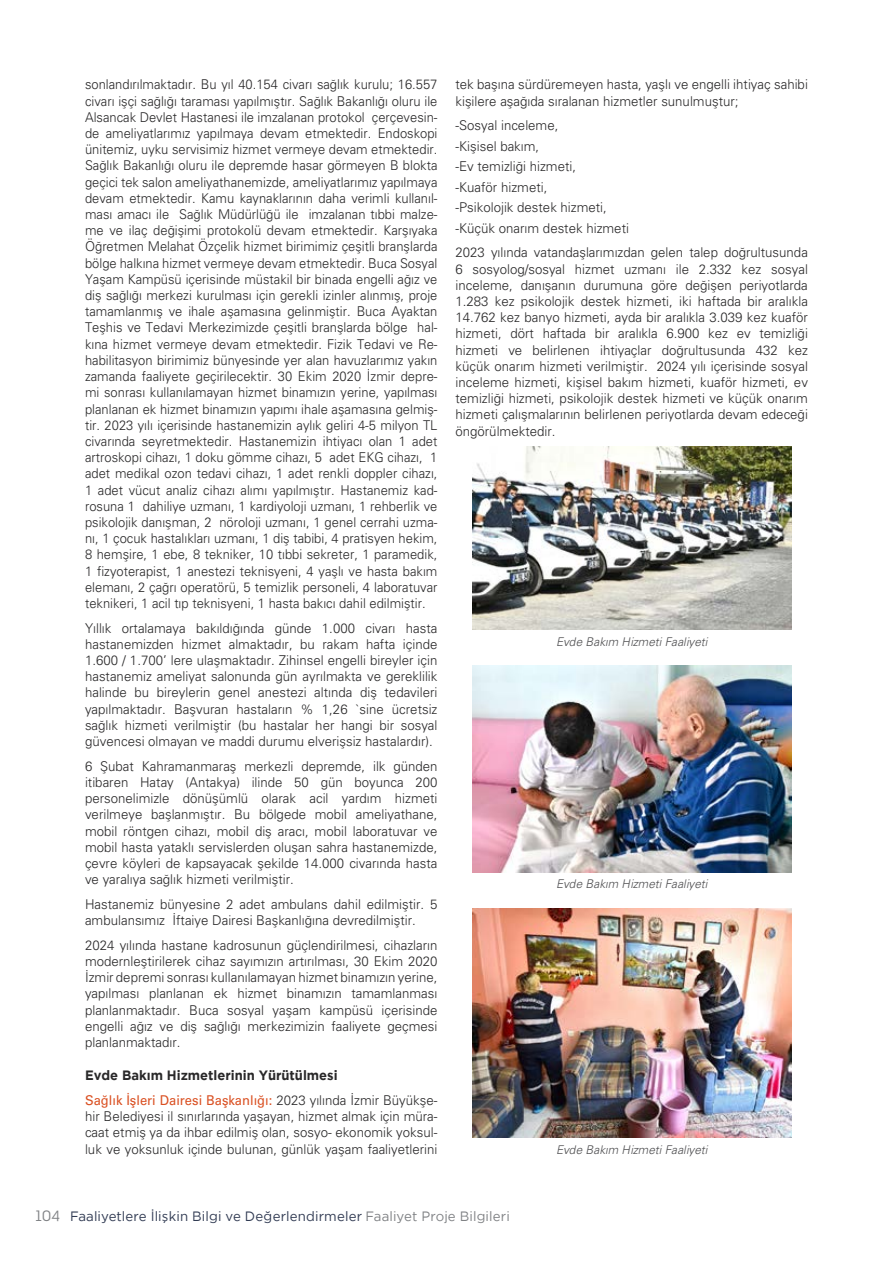
<style>
.page{position:relative;width:893px;height:1263px;background:#fff}
.page>*{position:absolute;margin:0;border:0;box-sizing:border-box;transform-origin:0 0}
.t1{font:300 13.5px/16.2px "Univers OTF";color:#292829;text-align:justify}
.t2{font:300 13.5px/16.2px "Univers OTF";color:#292829;text-align:justify;scale:.96 1}
.t3{font:13.5px "Gotham";letter-spacing:.01em;color:#313b53}
.t4{font:700 13.5px "Gotham";color:#292829;scale:.96 1}
.t5{font:italic 300 12px "Univers OTF";letter-spacing:-.005em;color:#4d4d4f}
.s1{font-weight:400;color:#da5022}
.s2{font-family:"Intro";font-size:15px;color:#808285}
.s3{color:#808285}
</style>
<div class="page">
<img style="left:472px;top:447px;width:319px;height:183px">
<img style="left:472px;top:665px;width:319px;height:207px">
<img style="left:472px;top:908px;width:319px;height:230px">
<p class="t2" style="left:85px;top:77px;width:369px">sonlandırılmaktadır. Bu yıl 40.154 civarı sağlık kurulu; 16.557 civarı işçi sağlığı taraması yapılmıştır. Sağlık Bakanlığı oluru ile Alsancak Devlet Hastanesi ile imzalanan protokol çerçevesin&shy;de ameliyatlarımız yapılmaya devam etmektedir. Endoskopi ünitemiz, uyku servisimiz hizmet vermeye devam etmektedir.<br>Sağlık Bakanlığı oluru ile depremde hasar görmeyen B blokta geçici tek salon ameliyathanemizde, ameliyatlarımız yapılmaya devam etmektedir. Kamu kaynaklarının daha verimli kullanıl&shy;ması amacı ile Sağlık Müdürlüğü ile imzalanan tıbbi malze&shy;me ve ilaç değişimi protokolü devam etmektedir. Karşıyaka Öğretmen Melahat Özçelik hizmet birimimiz çeşitli branşlarda bölge halkına hizmet vermeye devam etmektedir. Buca Sosyal Yaşam Kampüsü içerisinde müstakil bir binada engelli ağız ve diş sağlığı merkezi kurulması için gerekli izinler alınmış, proje tamamlanmış ve ihale aşamasına gelinmiştir. Buca Ayaktan Teşhis ve Tedavi Merkezimizde çeşitli branşlarda bölge hal&shy;kına hizmet vermeye devam etmektedir. Fizik Tedavi ve Re&shy;habilitasyon birimimiz bünyesinde yer alan havuzlarımız yakın zamanda faaliyete geçirilecektir. 30 Ekim 2020 İzmir depre&shy;mi sonrası kullanılamayan hizmet binamızın yerine, yapılması planlanan ek hizmet binamızın yapımı ihale aşamasına gelmiş&shy;tir. 2023 yılı içerisinde hastanemizin aylık geliri 4-5 milyon TL civarında seyretmektedir. Hastanemizin ihtiyacı olan 1 adet artroskopi cihazı, 1 doku gömme cihazı, 5 adet EKG cihazı, 1 adet medikal ozon tedavi cihazı, 1 adet renkli doppler cihazı, 1 adet vücut analiz cihazı alımı yapılmıştır. Hastanemiz kad&shy;rosuna 1 dahiliye uzmanı, 1 kardiyoloji uzmanı, 1 rehberlik ve psikolojik danışman, 2 nöroloji uzmanı, 1 genel cerrahi uzma&shy;nı, 1 çocuk hastalıkları uzmanı, 1 diş tabibi, 4 pratisyen hekim, 8 hemşire, 1 ebe, 8 tekniker, 10 tıbbi sekreter, 1 paramedik, 1 fizyoterapist, 1 anestezi teknisyeni, 4 yaşlı ve hasta bakım elemanı, 2 çağrı operatörü, 5 temizlik personeli, 4 laboratuvar teknikeri, 1 acil tıp teknisyeni, 1 hasta bakıcı dahil edilmiştir.</p>
<p class="t1" style="left:85px;top:620px;width:354px">Yıllık ortalamaya bakıldığında günde 1.000 civarı hasta hastanemizden hizmet almaktadır, bu rakam hafta içinde 1.600 / 1.700’ lere ulaşmaktadır. Zihinsel engelli bireyler için hastanemiz ameliyat salonunda gün ayrılmakta ve gereklilik halinde bu bireylerin genel anestezi altında diş tedavileri yapılmaktadır. Başvuran hastaların % 1,26 `sine ücretsiz sağlık hizmeti verilmiştir (bu hastalar her hangi bir sosyal güvencesi olmayan ve maddi durumu elverişsiz hastalardır).</p>
<p class="t1" style="left:85px;top:758px;width:354px">6 Şubat Kahramanmaraş merkezli depremde, ilk günden itibaren Hatay (Antakya) ilinde 50 gün boyunca 200 personelimizle dönüşümlü olarak acil yardım hizmeti verilmeye başlanmıştır. Bu bölgede mobil ameliyathane, mobil röntgen cihazı, mobil diş aracı, mobil laboratuvar ve mobil hasta yataklı servislerden oluşan sahra hastanemizde, çevre köyleri de kapsayacak şekilde 14.000 civarında hasta ve yaralıya sağlık hizmeti verilmiştir.</p>
<p class="t1" style="left:85px;top:896px;width:354px">Hastanemiz bünyesine 2 adet ambulans dahil edilmiştir. 5 ambulansımız İftaiye Dairesi Başkanlığına devredilmiştir.</p>
<p class="t1" style="left:85px;top:937px;width:354px">2024 yılında hastane kadrosunun güçlendirilmesi, cihazların modernleştirilerek cihaz sayımızın artırılması, 30 Ekim 2020<br>İzmir depremi sonrası kullanılamayan hizmet binamızın yerine, yapılması planlanan ek hizmet binamızın tamamlanması planlanmaktadır. Buca sosyal yaşam kampüsü içerisinde engelli ağız ve diş sağlığı merkezimizin faaliyete geçmesi planlanmaktadır.</p>
<p class="t4" style="left:85px;top:1067px;width:265px">Evde Bakım Hizmetlerinin Yürütülmesi</p>
<p class="t1" style="left:85px;top:1092px;width:354px"><span class="s1">Sağlık İşleri Dairesi Başkanlığı:</span> 2023 yılında İzmir Büyükşe&shy;hir Belediyesi il sınırlarında yaşayan, hizmet almak için müra&shy;caat etmiş ya da ihbar edilmiş olan, sosyo- ekonomik yoksul&shy;luk ve yoksunluk içinde bulunan, günlük yaşam faaliyetlerini</p>
<p class="t1" style="left:455px;top:77px;width:354px">tek başına sürdüremeyen hasta, yaşlı ve engelli ihtiyaç sahibi kişilere aşağıda sıralanan hizmetler sunulmuştur;</p>
<p class="t1" style="left:455px;top:115px;width:175px;line-height:20.4px;text-align:left">-Sosyal inceleme,<br>-Kişisel bakım,<br>-Ev temizliği hizmeti,<br>-Kuaför hizmeti,<br>-Psikolojik destek hizmeti, -Küçük onarım destek hizmeti</p>
<p class="t1" style="left:455px;top:244px;width:354px">2023 yılında vatandaşlarımızdan gelen talep doğrultusunda 6 sosyolog/sosyal hizmet uzmanı ile 2.332 kez sosyal inceleme, danışanın durumuna göre değişen periyotlarda 1.283 kez psikolojik destek hizmeti, iki haftada bir aralıkla 14.762 kez banyo hizmeti, ayda bir aralıkla 3.039 kez kuaför hizmeti, dört haftada bir aralıkla 6.900 kez ev temizliği hizmeti ve belirlenen ihtiyaçlar doğrultusunda 432 kez küçük onarım hizmeti verilmiştir. 2024 yılı içerisinde sosyal inceleme hizmeti, kişisel bakım hizmeti, kuaför hizmeti, ev temizliği hizmeti, psikolojik destek hizmeti ve küçük onarım hizmeti çalışmalarının belirlenen periyotlarda devam edeceği öngörülmektedir.</p>
<p class="t5" style="left:556px;top:634px;width:153px">Evde Bakım Hizmeti Faaliyeti</p>
<p class="t5" style="left:556px;top:877px;width:153px">Evde Bakım Hizmeti Faaliyeti</p>
<p class="t5" style="left:556px;top:1142px;width:153px">Evde Bakım Hizmeti Faaliyeti</p>
<p class="t3" style="left:36px;top:1209px;width:476px"><span class="s2">104</span> Faaliyetlere İlişkin Bilgi ve Değerlendirmeler <span class="s3">Faaliyet Proje Bilgileri</span></p>
</div>
